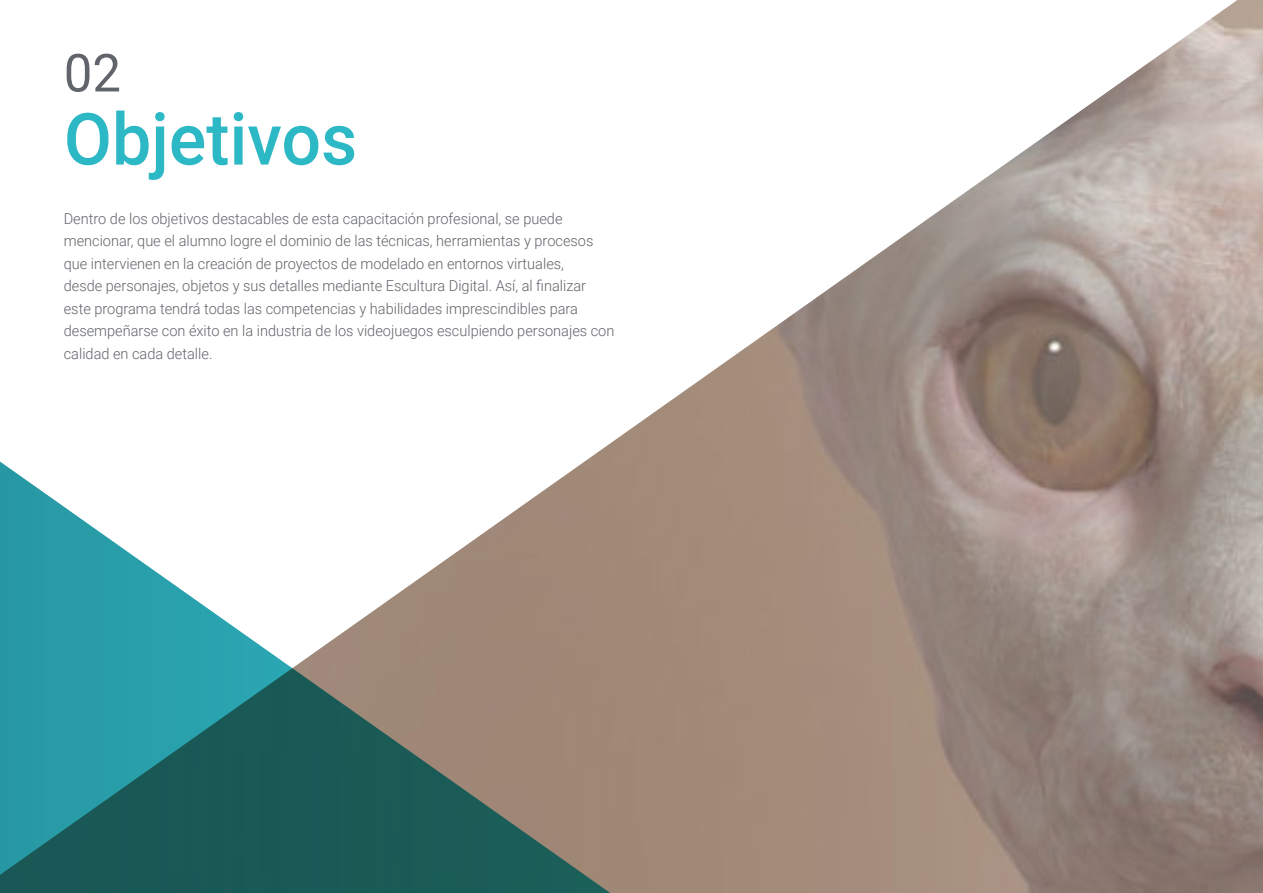
<style>
.page{position:relative;width:1263px;height:893px;background:#fff}
.page>*{position:absolute;margin:0;border:0;box-sizing:border-box;transform-origin:0 0}
.t1{font:500 72px "Roboto";color:#2db8c5}
.t2{font:52.5px "Roboto";color:#61646a}
.t3{font:300 15px/22.5px "Roboto";color:#61646a}
</style>
<div class="page">
<img style="left:607px;top:0;width:656px;height:893px">
<svg style="left:0;top:446px;width:640px;height:447px"></svg>
<h2 class="t2" style="left:64px;top:36px;width:59px">02</h2>
<h1 class="t1" style="left:64px;top:89px;width:295px">Objetivos</h1>
<p class="t3" style="left:64px;top:207px;width:552px">Dentro de los objetivos destacables de esta capacitación profesional, se puede mencionar, que el alumno logre el dominio de las técnicas, herramientas y procesos que intervienen en la creación de proyectos de modelado en entornos virtuales,<br>desde personajes, objetos y sus detalles mediante Escultura Digital. Así, al finalizar este programa tendrá todas las competencias y habilidades imprescindibles para desempeñarse con éxito en la industria de los videojuegos esculpiendo personajes con calidad en cada detalle.</p>
</div>
